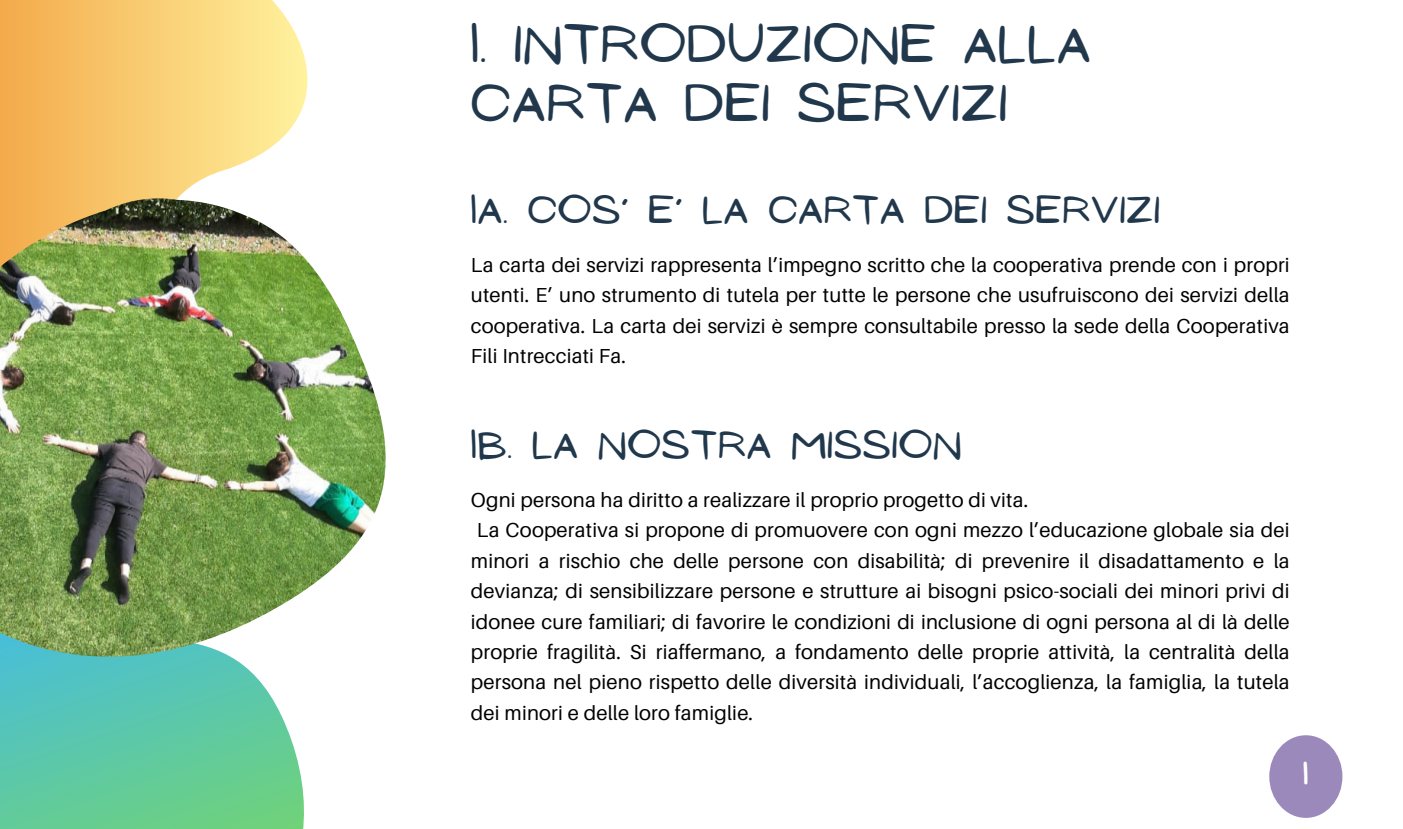
<style>
.page{position:relative;width:1403px;height:829px;background:#fff}
.page>*{position:absolute;margin:0;border:0;box-sizing:border-box;transform-origin:0 0}
.t1{font:49.27px/58.7px "NF Ananias Regular";letter-spacing:.03em;color:#21384c}
.t2{font:36px "NF Ananias Regular";letter-spacing:.03em;color:#21384c}
.t3{font:27.68px "NF Ananias Bold";color:#fff}
.t4{font:20.25px/30.4px "Aileron";letter-spacing:.01em;color:#000;text-align:justify}
</style>
<div class="page">
<svg style="left:0;top:0;width:308px;height:198px;background:#f9d07f"></svg>
<svg style="left:0;top:656px;width:304px;height:173px;background:#67ccaa"></svg>
<div style="left:1269px;top:735px;width:73px;height:82px;background:#9c89bc;border-radius:50%"></div>
<img style="left:0;top:198px;width:386px;height:458px">
<p class="t1" style="left:471px;top:16px;width:621px">1. INTRODUZIONE ALLA<br>CARTA DEI SERVIZI</p>
<p class="t2" style="left:471px;top:189px;width:690px">1a. COS’ E’ LA CARTA DEI SERVIZI</p>
<p class="t4" style="left:471px;top:249px;width:820px">La carta dei servizi rappresenta l’impegno scritto che la cooperativa prende con i propri utenti. E’ uno strumento di tutela per tutte le persone che usufruiscono dei servizi della cooperativa. La carta dei servizi è sempre consultabile presso la sede della Cooperativa Fili Intrecciati Fa.</p>
<p class="t2" style="left:471px;top:424px;width:492px">1b. LA NOSTRA MISSION</p>
<h1 class="t4" style="left:471px;top:484px;width:559px">Ogni persona ha diritto a realizzare il proprio progetto di vita.</h1>
<h2 class="t4" style="left:471px;top:514px;width:820px">La Cooperativa si propone di promuovere con ogni mezzo l’educazione globale sia dei minori a rischio che delle persone con disabilità; di prevenire il disadattamento e la devianza; di sensibilizzare persone e strutture ai bisogni psico-sociali dei minori privi di idonee cure familiari; di favorire le condizioni di inclusione di ogni persona al di là delle proprie fragilità. Si riaffermano, a fondamento delle proprie attività, la centralità della persona nel pieno rispetto delle diversità individuali, l’accoglienza, la famiglia, la tutela dei minori e delle loro famiglie.</h2>
<h2 class="t3" style="left:1303px;top:758px;width:6px">1</h2>
</div>
